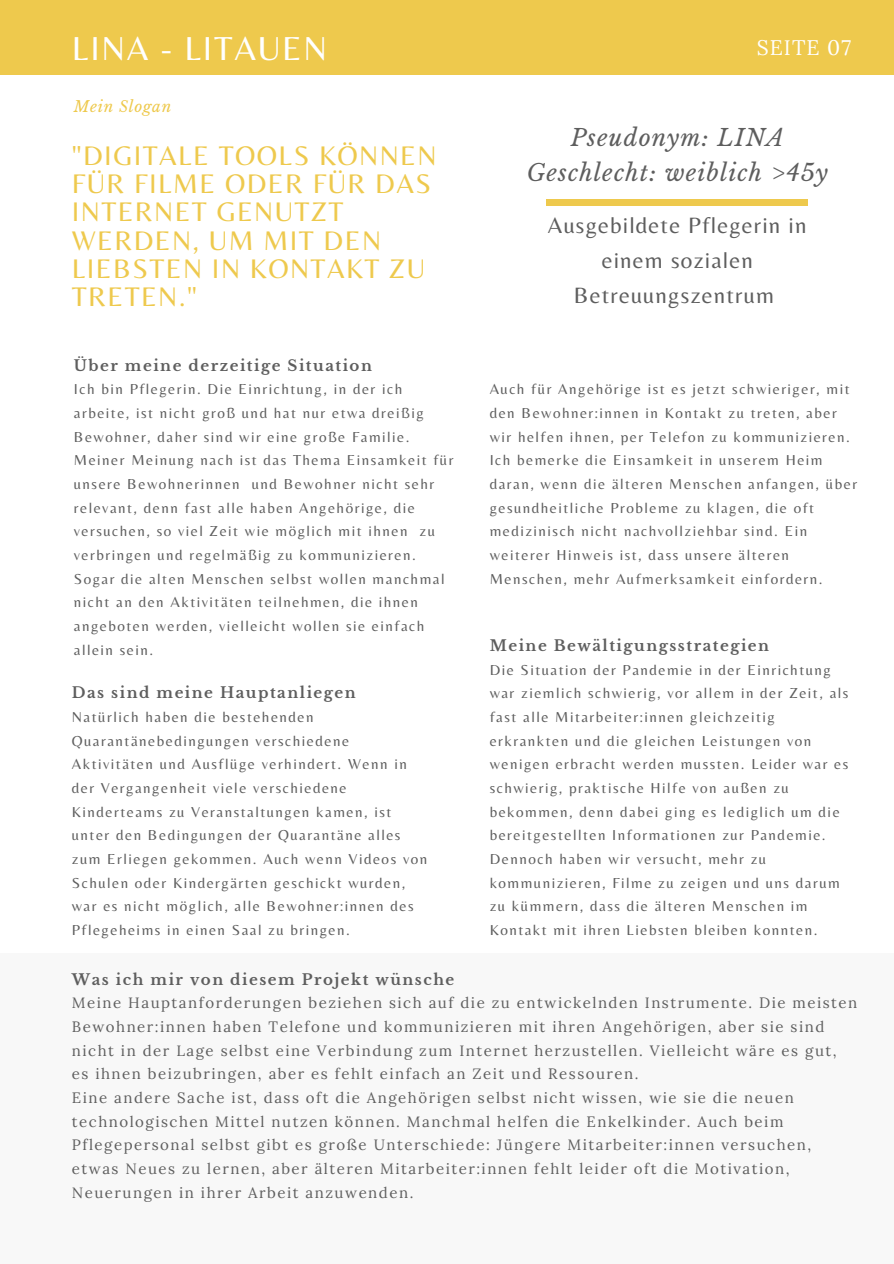
<style>
.page{position:relative;width:894px;height:1264px;background:#fff}
.page>*{position:absolute;margin:0;border:0;box-sizing:border-box;transform-origin:0 0}
.t1{font:34.5px "Belleza";letter-spacing:.05em;color:#fff}
.t2{font:28.05px/28.2px "Belleza";letter-spacing:.05em;color:#eec94d}
.t3{font:23.1px/35px "Belleza";letter-spacing:.05em;color:#5e5e5e;text-align:center}
.t4{font:italic 23.1px/35px "Libre Baskerville";letter-spacing:.05em;color:#5e5e5e;text-align:center}
.t5{font:21px "Lora";letter-spacing:.05em;color:#fff}
.t6{font:italic 15.15px "Libre Baskerville";letter-spacing:.05em;color:#eec94d}
.t7{font:15px/23.7px "Belleza";letter-spacing:.1em;color:#5e5e5e}
.t8{font:15px/23.7px "Lora";letter-spacing:.1em;color:#5e5e5e}
.t9{font:700 15px "Libre Baskerville";letter-spacing:.1em;color:#5e5e5e}
</style>
<div class="page">
<div style="left:0;top:0;width:893px;height:75px;background:#eec94d"></div>
<div style="left:546px;top:199px;width:261px;height:6px;background:#eec94d"></div>
<div style="left:0;top:953px;width:893px;height:310px;background:#f8f8f8"></div>
<h1 class="t1" style="left:72px;top:28px;width:256px">LINA - LITAUEN</h1>
<h3 class="t5" style="left:756px;top:32px;width:96px">SEITE 07</h3>
<p class="t6" style="left:74px;top:97px;width:99px">Mein Slogan</p>
<h2 class="t2" style="left:72px;top:141px;width:366px">"DIGITALE TOOLS KÖNNEN<br>FÜR FILME ODER FÜR DAS<br>INTERNET GENUTZT<br>WERDEN, UM MIT DEN<br>LIEBSTEN IN KONTAKT ZU<br>TRETEN."</h2>
<p class="t9" style="left:74px;top:356px;width:299px">Über meine derzeitige Situation</p>
<p class="t7" style="left:74px;top:377px;width:381px">Ich bin Pflegerin. Die Einrichtung, in der ich arbeite, ist nicht groß und hat nur etwa dreißig Bewohner, daher sind wir eine große Familie.<br>Meiner Meinung nach ist das Thema Einsamkeit für unsere Bewohnerinnen und Bewohner nicht sehr relevant, denn fast alle haben Angehörige, die versuchen, so viel Zeit wie möglich mit ihnen zu verbringen und regelmäßig zu kommunizieren.<br>Sogar die alten Menschen selbst wollen manchmal nicht an den Aktivitäten teilnehmen, die ihnen angeboten werden, vielleicht wollen sie einfach allein sein.</p>
<p class="t9" style="left:72px;top:683px;width:285px">Das sind meine Hauptanliegen</p>
<p class="t7" style="left:72px;top:705px;width:357px">Natürlich haben die bestehenden Quarantänebedingungen verschiedene Aktivitäten und Ausflüge verhindert. Wenn in der Vergangenheit viele verschiedene Kinderteams zu Veranstaltungen kamen, ist unter den Bedingungen der Quarantäne alles zum Erliegen gekommen. Auch wenn Videos von Schulen oder Kindergärten geschickt wurden, war es nicht möglich, alle Bewohner:innen des Pflegeheims in einen Saal zu bringen.</p>
<h3 class="t4" style="left:526px;top:121px;width:303px">Pseudonym: LINA<br>Geschlecht: weiblich &gt;45y</h3>
<h3 class="t3" style="left:548px;top:208px;width:260px">Ausgebildete Pflegerin in einem sozialen<br>Betreuungszentrum</h3>
<p class="t7" style="left:489px;top:377px;width:369px">Auch für Angehörige ist es jetzt schwieriger, mit den Bewohner:innen in Kontakt zu treten, aber wir helfen ihnen, per Telefon zu kommunizieren.<br>Ich bemerke die Einsamkeit in unserem Heim daran, wenn die älteren Menschen anfangen, über gesundheitliche Probleme zu klagen, die oft medizinisch nicht nachvollziehbar sind. Ein weiterer Hinweis ist, dass unsere älteren Menschen, mehr Aufmerksamkeit einfordern.</p>
<p class="t9" style="left:489px;top:636px;width:281px">Meine Bewältigungsstrategien</p>
<p class="t7" style="left:489px;top:657px;width:360px">Die Situation der Pandemie in der Einrichtung war ziemlich schwierig, vor allem in der Zeit, als fast alle Mitarbeiter:innen gleichzeitig erkrankten und die gleichen Leistungen von wenigen erbracht werden mussten. Leider war es schwierig, praktische Hilfe von außen zu bekommen, denn dabei ging es lediglich um die bereitgestellten Informationen zur Pandemie.<br>Dennoch haben wir versucht, mehr zu kommunizieren, Filme zu zeigen und uns darum zu kümmern, dass die älteren Menschen im Kontakt mit ihren Liebsten bleiben konnten.</p>
<p class="t9" style="left:72px;top:970px;width:384px">Was ich mir von diesem Projekt wünsche</p>
<p class="t8" style="left:72px;top:990px;width:786px">Meine Hauptanforderungen beziehen sich auf die zu entwickelnden Instrumente. Die meisten Bewohner:innen haben Telefone und kommunizieren mit ihren Angehörigen, aber sie sind nicht in der Lage selbst eine Verbindung zum Internet herzustellen. Vielleicht wäre es gut,<br>es ihnen beizubringen, aber es fehlt einfach an Zeit und Ressouren.<br>Eine andere Sache ist, dass oft die Angehörigen selbst nicht wissen, wie sie die neuen technologischen Mittel nutzen können. Manchmal helfen die Enkelkinder. Auch beim Pflegepersonal selbst gibt es große Unterschiede: Jüngere Mitarbeiter:innen versuchen, etwas Neues zu lernen, aber älteren Mitarbeiter:innen fehlt leider oft die Motivation, Neuerungen in ihrer Arbeit anzuwenden.</p>
</div>
